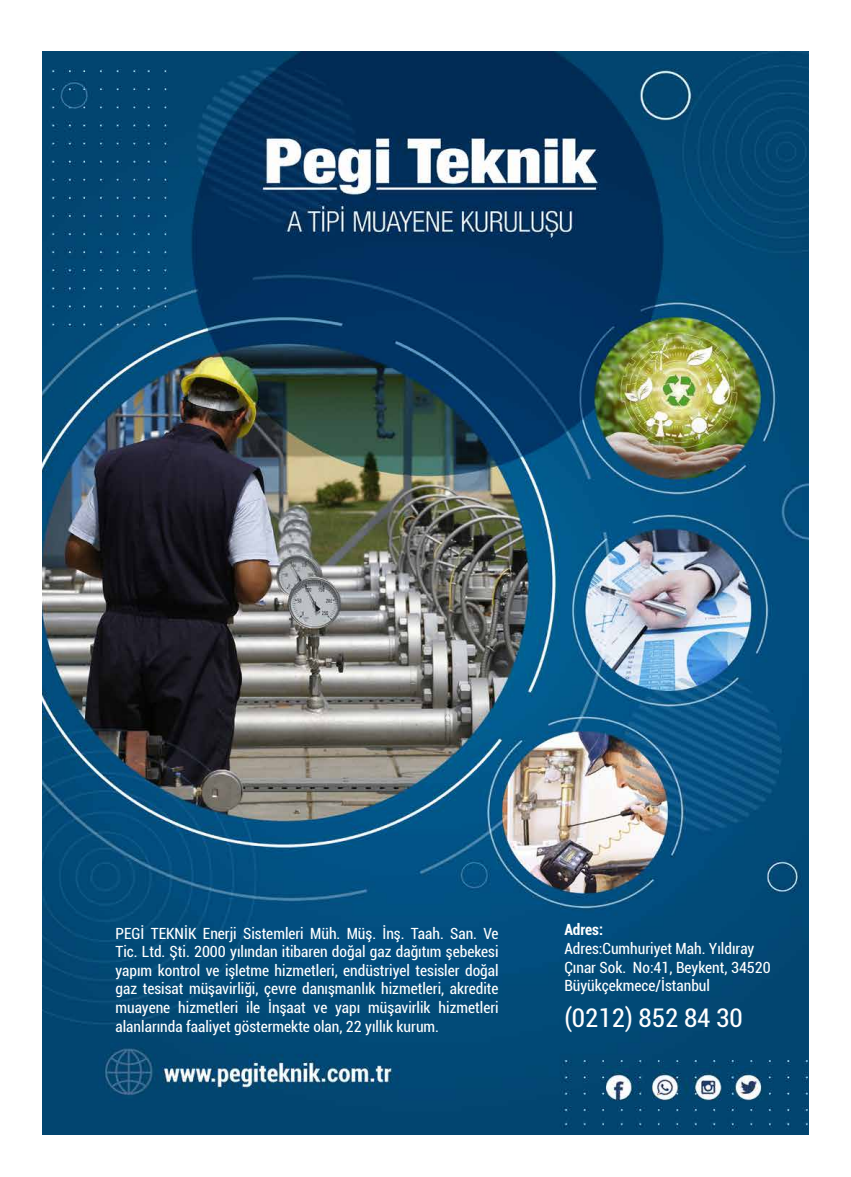
<style>
.page{position:relative;width:851px;height:1177px;background:#fff}
.page>*{position:absolute;margin:0;border:0;box-sizing:border-box;transform-origin:0 0}
.t1{font:condensed 25.7px "Roboto";color:#fff}
.t2{font:condensed 15.4px/18.5px "Roboto";color:#fff;text-align:justify}
.t3{font:700 condensed 15.4px "Roboto";color:#fff}
</style>
<div class="page">
<img style="left:43px;top:51px;width:765px;height:1083px">
<p class="t2" style="left:115px;top:923px;width:384px">PEGİ TEKNİK Enerji Sistemleri Müh. Müş. İnş. Taah. San. Ve Tic. Ltd. Şti. 2000 yılından itibaren doğal gaz dağıtım şebekesi yapım kontrol ve işletme hizmetleri, endüstriyel tesisler doğal gaz tesisat müşavirliği, çevre danışmanlık hizmetleri, akredite muayene hizmetleri ile İnşaat ve yapı müşavirlik hizmetleri alanlarında faaliyet göstermekte olan, 22 yıllık kurum.</p>
<p class="t3" style="left:564px;top:918px;width:40px">Adres:</p>
<p class="t2" style="left:564px;top:938px;width:208px;text-align:left">Adres:Cumhuriyet Mah. Yıldıray<br>Çınar Sok. No:41, Beykent, 34520<br>Büyükçekmece/İstanbul</p>
<h1 class="t1" style="left:564px;top:999px;width:180px">(0212) 852 84 30</h1>
</div>
